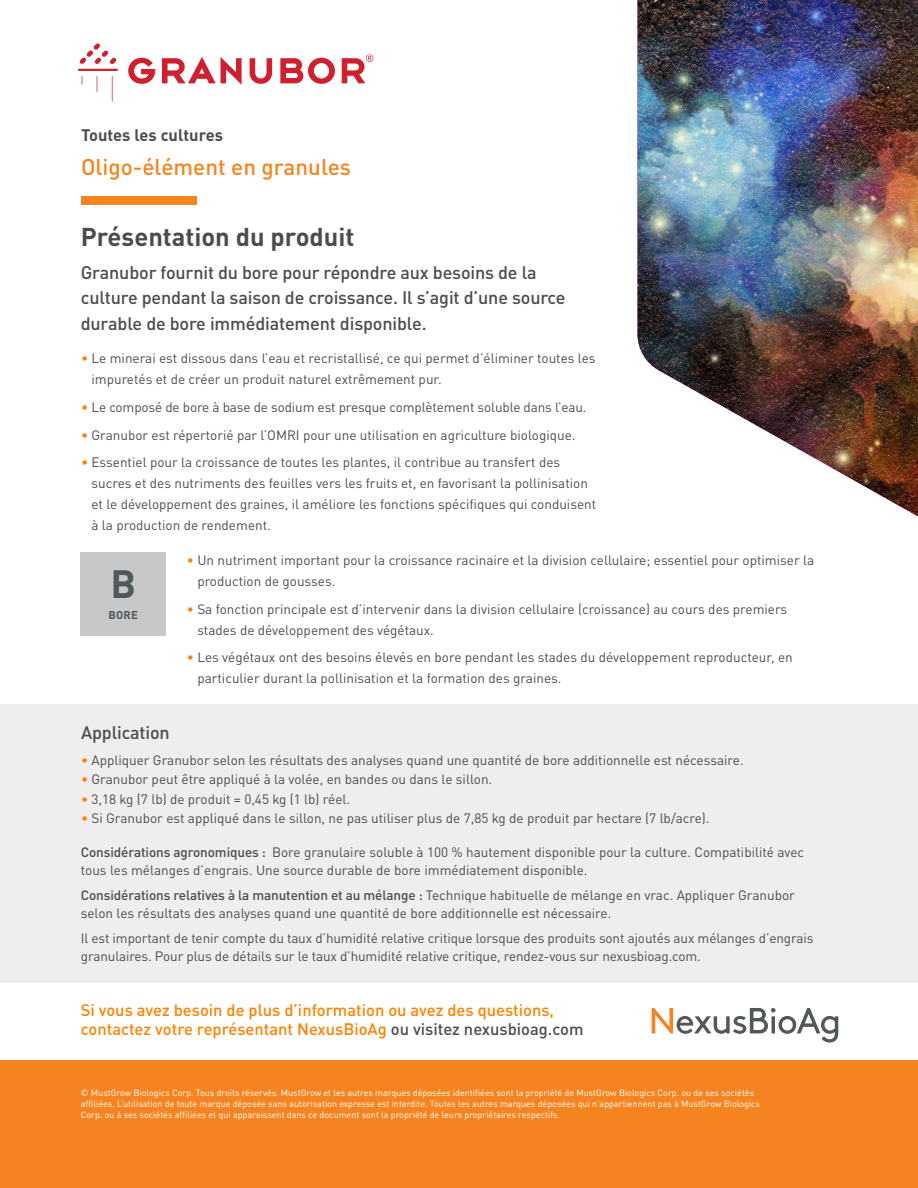
<style>
.page{position:relative;width:918px;height:1188px;background:#fff}
.page>*{position:absolute;margin:0;border:0;box-sizing:border-box;transform-origin:0 0}
.t1{font:700 39px "DIN Pro";color:#525759}
.t2{font:700 25.5px "DIN Pro";color:#4b4c4d}
.t3{font:500 22.5px "DIN Pro";color:#f58420}
.Intro_Deck_11_16{font:500 18px/25.5px "DIN Pro";letter-spacing:-.01em;color:#4b4c4d}
.t4{font:500 16.5px/19.8px "DIN Pro";color:#ff8200}
.t5{font:700 16.5px "DIN Pro";color:#4b4c4d}
.Intro_Deck_11_16-2{font:13.5px/21px "DIN Pro";color:#4b4c4d}
.t6{font:700 11.25px "DIN Pro";color:#525759}
.Mice_Type{font:9px/10.8px "DIN Pro";color:#fff}
.s1{color:#ff8200}
.s2{font-weight:500}
.s3{color:#4b4c4d}
</style>
<div class="page">
<div style="left:0;top:704px;width:918px;height:279px;background:#efeded"></div>
<div style="left:0;top:1061px;width:918px;height:127px;background:#f58420"></div>
<svg style="left:652px;top:1008px;width:186px;height:35px"></svg>
<div style="left:80px;top:552px;width:86px;height:83px;background:#c6c8ca"></div>
<img style="left:638px;top:0;width:280px;height:516px">
<div style="left:81px;top:196px;width:116px;height:8px;background:#f58420"></div>
<svg style="left:128px;top:58px;width:27px;height:26px"></svg>
<svg style="left:162px;top:57px;width:80px;height:28px"></svg>
<svg style="left:250px;top:58px;width:22px;height:26px"></svg>
<svg style="left:280px;top:58px;width:55px;height:26px"></svg>
<svg style="left:342px;top:55px;width:31px;height:28px"></svg>
<svg style="left:112px;top:76px;width:1px;height:25px"></svg>
<svg style="left:97px;top:76px;width:1px;height:16px"></svg>
<hr style="left:78px;top:69px;width:40px;height:2px;background:#cf202f">
<svg style="left:80px;top:43px;width:36px;height:21px"></svg>
<p class="t5" style="left:81px;top:121px;width:144px">Toutes les cultures</p>
<p class="t3" style="left:81px;top:149px;width:272px">Oligo-élément en granules</p>
<p class="t2" style="left:81px;top:216px;width:275px">Présentation du produit</p>
<p class="Intro_Deck_11_16" style="left:81px;top:257px;width:486px">Granubor fournit du bore pour répondre aux besoins de la culture pendant la saison de croissance. Il s’agit d’une source durable de bore immédiatement disponible.</p>
<p class="Intro_Deck_11_16-2" style="left:92px;top:346px;width:506px;text-indent:-10px"><span class="s1">•</span> Le minerai est dissous dans l’eau et recristallisé, ce qui permet d’éliminer toutes les impuretés et de créer un produit naturel extrêmement pur.</p>
<p class="Intro_Deck_11_16-2" style="left:81px;top:395px;width:507px"><span class="s1">•</span> Le composé de bore à base de sodium est presque complètement soluble dans l’eau.</p>
<p class="Intro_Deck_11_16-2" style="left:81px;top:423px;width:496px"><span class="s1">•</span> Granubor est répertorié par l’OMRI pour une utilisation en agriculture biologique.</p>
<p class="Intro_Deck_11_16-2" style="left:92px;top:451px;width:506px;text-indent:-10px"><span class="s1">•</span> Essentiel pour la croissance de toutes les plantes, il contribue au transfert des sucres et des nutriments des feuilles vers les fruits et, en favorisant la pollinisation et le développement des graines, il améliore les fonctions spécifiques qui conduisent à la production de rendement.</p>
<p class="t1" style="left:110px;top:551px;width:27px">B</p>
<p class="t6" style="left:108px;top:605px;width:31px">BORE</p>
<p class="Intro_Deck_11_16-2" style="left:197px;top:548px;width:618px;text-indent:-10px"><span class="s1">•</span> Un nutriment important pour la croissance racinaire et la division cellulaire; essentiel pour optimiser la production de gousses.</p>
<p class="Intro_Deck_11_16-2" style="left:197px;top:597px;width:591px;text-indent:-10px"><span class="s1">•</span> Sa fonction principale est d’intervenir dans la division cellulaire (croissance) au cours des premiers stades de développement des végétaux.</p>
<p class="Intro_Deck_11_16-2" style="left:197px;top:646px;width:597px;text-indent:-10px"><span class="s1">•</span> Les végétaux ont des besoins élevés en bore pendant les stades du développement reproducteur, en particulier durant la pollinisation et la formation des graines.</p>
<p class="Intro_Deck_11_16" style="left:81px;top:717px;width:90px">Application</p>
<p class="Intro_Deck_11_16-2" style="left:81px;top:748px;width:664px"><span class="s1">•</span> Appliquer Granubor selon les résultats des analyses quand une quantité de bore additionnelle est nécessaire.</p>
<p class="Intro_Deck_11_16-2" style="left:81px;top:768px;width:413px"><span class="s1">•</span> Granubor peut être appliqué à la volée, en bandes ou dans le sillon.</p>
<p class="Intro_Deck_11_16-2" style="left:81px;top:787px;width:271px"><span class="s1">•</span> 3,18 kg (7 lb) de produit = 0,45 kg (1 lb) réel.</p>
<p class="Intro_Deck_11_16-2" style="left:81px;top:807px;width:630px"><span class="s1">•</span> Si Granubor est appliqué dans le sillon, ne pas utiliser plus de 7,85 kg de produit par hectare (7 lb/acre).</p>
<p class="Intro_Deck_11_16-2" style="left:81px;top:842px;width:725px;line-height:18px"><span class="s2">Considérations agronomiques :</span> Bore granulaire soluble à 100 % hautement disponible pour la culture. Compatibilité avec tous les mélanges d’engrais. Une source durable de bore immédiatement disponible.</p>
<p class="Intro_Deck_11_16-2" style="left:81px;top:885px;width:716px;line-height:18px"><span class="s2">Considérations relatives à la manutention et au mélange :</span> Technique habituelle de mélange en vrac. Appliquer Granubor selon les résultats des analyses quand une quantité de bore additionnelle est nécessaire.</p>
<p class="Intro_Deck_11_16-2" style="left:81px;top:928px;width:734px;line-height:18px">Il est important de tenir compte du taux d’humidité relative critique lorsque des produits sont ajoutés aux mélanges d’engrais granulaires. Pour plus de détails sur le taux d’humidité relative critique, rendez-vous sur nexusbioag.com.</p>
<p class="t4" style="left:81px;top:998px;width:504px">Si vous avez besoin de plus d’information ou avez des questions, contactez votre représentant NexusBioAg <span class="s3">ou visitez nexusbioag.com</span></p>
<p class="Mice_Type" style="left:81px;top:1086px;width:681px">© MustGrow Biologics Corp. Tous droits réservés. MustGrow et les autres marques déposées identifiées sont la propriété de MustGrow Biologics Corp. ou de ses sociétés affiliées. L’utilisation de toute marque déposée sans autorisation expresse est interdite. Toutes les autres marques déposées qui n’appartiennent pas à MustGrow Biologics<br>Corp. ou à ses sociétés affiliées et qui apparaissent dans ce document sont la propriété de leurs propriétaires respectifs.</p>
</div>
